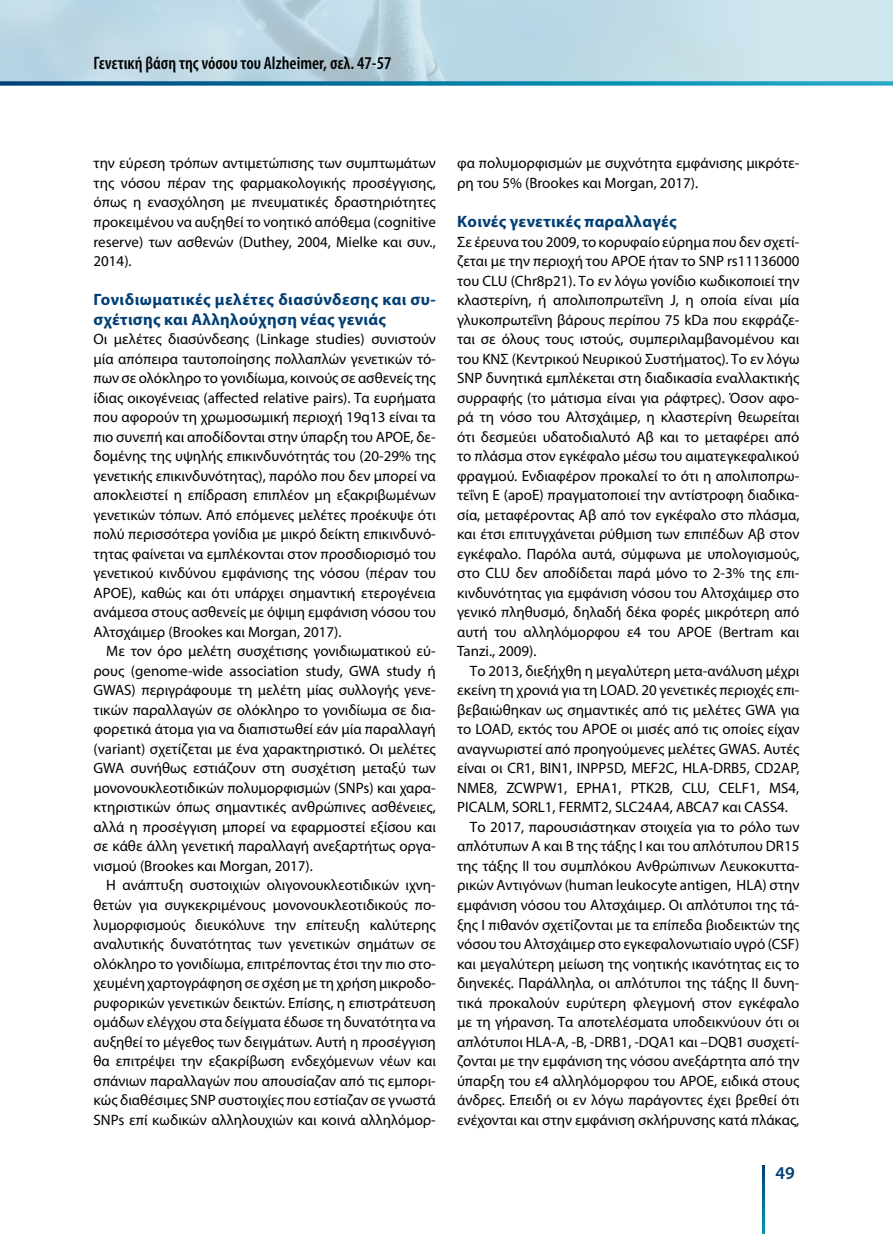
<style>
.page{position:relative;width:893px;height:1234px;background:#fff}
.page>*{position:absolute;margin:0;border:0;box-sizing:border-box;transform-origin:0 0}
.t1{font:600 condensed 18px "Myriad Pro";color:#000}
.t2{font:600 18px "Myriad Pro";color:#003f75}
.t3{font:700 16.5px/19.5px "Myriad Pro";letter-spacing:.02em;color:#003f75}
.t4{font:15px/19.5px "Myriad Pro";color:#000;text-align:justify}
</style>
<div class="page">
<svg style="left:0;top:0;width:893px;height:81px;background:#bfdae5"></svg>
<svg style="left:0;top:81px;width:893px;height:4px;background:#1380a7"></svg>
<svg style="left:762px;top:1165px;width:2px;height:68px"></svg>
<p class="t1" style="left:94px;top:52px;width:299px">Γενετική βάση της νόσου του Alzheimer, σελ. 47-57</p>
<p class="t4" style="left:94px;top:153px;width:344px">την εύρεση τρόπων αντιμετώπισης των συμπτωμάτων της νόσου πέραν της φαρμακολογικής προσέγγισης, όπως η ενασχόληση με πνευματικές δραστηριότητες προκειμένου να αυξηθεί το νοητικό απόθεμα (cognitive reserve) των ασθενών (Duthey, 2004, Mielke και συν., 2014).</p>
<p class="t3" style="left:94px;top:289px;width:344px">Γονιδιωματικές μελέτες διασύνδεσης και συ&shy;σχέτισης και Αλληλούχηση νέας γενιάς</p>
<p class="t4" style="left:94px;top:329px;width:344px">Οι μελέτες διασύνδεσης (Linkage studies) συνιστούν μία απόπειρα ταυτοποίησης πολλαπλών γενετικών τό&shy;πων σε ολόκληρο το γονιδίωμα, κοινούς σε ασθενείς της ίδιας οικογένειας (affected relative pairs). Τα ευρήματα που αφορούν τη χρωμοσωμική περιοχή 19q13 είναι τα πιο συνεπή και αποδίδονται στην ύπαρξη του APOE, δε&shy;δομένης της υψηλής επικινδυνότητάς του (20-29% της γενετικής επικινδυνότητας), παρόλο που δεν μπορεί να αποκλειστεί η επίδραση επιπλέον μη εξακριβωμένων γενετικών τόπων. Από επόμενες μελέτες προέκυψε ότι πολύ περισσότερα γονίδια με μικρό δείκτη επικινδυνό&shy;τητας φαίνεται να εμπλέκονται στον προσδιορισμό του γενετικού κινδύνου εμφάνισης της νόσου (πέραν του APOE), καθώς και ότι υπάρχει σημαντική ετερογένεια ανάμεσα στους ασθενείς με όψιμη εμφάνιση νόσου του Αλτσχάιμερ (Brookes και Morgan, 2017).</p>
<p class="t4" style="left:94px;top:641px;width:344px;text-indent:13px">Με τον όρο μελέτη συσχέτισης γονιδιωματικού εύ&shy;ρους (genome-wide association study, GWA study ή GWAS) περιγράφουμε τη μελέτη μίας συλλογής γενε&shy;τικών παραλλαγών σε ολόκληρο το γονιδίωμα σε δια&shy;φορετικά άτομα για να διαπιστωθεί εάν μία παραλλαγή (variant) σχετίζεται με ένα χαρακτηριστικό. Οι μελέτες GWA συνήθως εστιάζουν στη συσχέτιση μεταξύ των μονονουκλεοτιδικών πολυμορφισμών (SNPs) και χαρα&shy;κτηριστικών όπως σημαντικές ανθρώπινες ασθένειες, αλλά η προσέγγιση μπορεί να εφαρμοστεί εξίσου και σε κάθε άλλη γενετική παραλλαγή ανεξαρτήτως οργα&shy;νισμού (Brookes και Morgan, 2017).</p>
<p class="t4" style="left:94px;top:875px;width:344px;text-indent:13px">Η ανάπτυξη συστοιχιών ολιγονουκλεοτιδικών ιχνη&shy;θετών για συγκεκριμένους μονονουκλεοτιδικούς πο&shy;λυμορφισμούς διευκόλυνε την επίτευξη καλύτερης αναλυτικής δυνατότητας των γενετικών σημάτων σε ολόκληρο το γονιδίωμα, επιτρέποντας έτσι την πιο στο&shy;χευμένη χαρτογράφηση σε σχέση με τη χρήση μικροδο&shy;ρυφορικών γενετικών δεικτών. Επίσης, η επιστράτευση ομάδων ελέγχου στα δείγματα έδωσε τη δυνατότητα να αυξηθεί το μέγεθος των δειγμάτων. Αυτή η προσέγγιση θα επιτρέψει την εξακρίβωση ενδεχόμενων νέων και σπάνιων παραλλαγών που απουσίαζαν από τις εμπορι&shy;κώς διαθέσιμες SNP συστοιχίες που εστίαζαν σε γνωστά SNPs επί κωδικών αλληλουχιών και κοινά αλληλόμορ-</p>
<p class="t4" style="left:457px;top:153px;width:344px">φα πολυμορφισμών με συχνότητα εμφάνισης μικρότε&shy;ρη του 5% (Brookes και Morgan, 2017).</p>
<p class="t3" style="left:457px;top:211px;width:221px">Κοινές γενετικές παραλλαγές</p>
<p class="t4" style="left:457px;top:231px;width:344px">Σε έρευνα του 2009, το κορυφαίο εύρημα που δεν σχετί&shy;ζεται με την περιοχή του APOE ήταν το SNP rs11136000 του CLU (Chr8p21). Το εν λόγω γονίδιο κωδικοποιεί την κλαστερίνη, ή απολιποπρωτεΐνη J, η οποία είναι μία γλυκοπρωτεΐνη βάρους περίπου 75 kDa που εκφράζε&shy;ται σε όλους τους ιστούς, συμπεριλαμβανομένου και του ΚΝΣ (Κεντρικού Νευρικού Συστήματος). Το εν λόγω SNP δυνητικά εμπλέκεται στη διαδικασία εναλλακτικής συρραφής (το μάτισμα είναι για ράφτρες). Όσον αφο&shy;ρά τη νόσο του Αλτσχάιμερ, η κλαστερίνη θεωρείται ότι δεσμεύει υδατοδιαλυτό Aβ και το μεταφέρει από το πλάσμα στον εγκέφαλο μέσω του αιματεγκεφαλικού φραγμού. Ενδιαφέρον προκαλεί το ότι η απολιποπρω&shy;τεΐνη Ε (apoE) πραγματοποιεί την αντίστροφη διαδικα&shy;σία, μεταφέροντας Aβ από τον εγκέφαλο στο πλάσμα, και έτσι επιτυγχάνεται ρύθμιση των επιπέδων Aβ στον εγκέφαλο. Παρόλα αυτά, σύμφωνα με υπολογισμούς, στο CLU δεν αποδίδεται παρά μόνο το 2-3% της επι&shy;κινδυνότητας για εμφάνιση νόσου του Αλτσχάιμερ στο γενικό πληθυσμό, δηλαδή δέκα φορές μικρότερη από αυτή του αλληλόμορφου ε4 του APOE (Bertram και Tanzi., 2009).</p>
<p class="t4" style="left:470px;top:660px;width:331px">Το 2013, διεξήχθη η μεγαλύτερη μετα-ανάλυση μέχρι</p>
<p class="t4" style="left:457px;top:680px;width:344px">εκείνη τη χρονιά για τη LOAD. 20 γενετικές περιοχές επι-</p>
<p class="t4" style="left:457px;top:699px;width:344px">βεβαιώθηκαν ως σημαντικές από τις μελέτες GWA για</p>
<p class="t4" style="left:457px;top:719px;width:344px">το LOAD, εκτός του APOE οι μισές από τις οποίες είχαν</p>
<p class="t4" style="left:457px;top:738px;width:344px">αναγνωριστεί από προηγούμενες μελέτες GWAS. Αυτές</p>
<p class="t4" style="left:457px;top:758px;width:344px">είναι οι CR1, BIN1, INPP5D, MEF2C, HLA-DRB5, CD2AP,</p>
<p class="t4" style="left:457px;top:777px;width:344px">NME8, ZCWPW1, EPHA1, PTK2B, CLU, CELF1, MS4,</p>
<p class="t4" style="left:457px;top:797px;width:332px">PICALM, SORL1, FERMT2, SLC24A4, ABCA7 και CASS4.</p>
<p class="t4" style="left:470px;top:816px;width:331px">Το 2017, παρουσιάστηκαν στοιχεία για το ρόλο των</p>
<p class="t4" style="left:457px;top:836px;width:344px">απλότυπων A και B της τάξης Ι και του απλότυπου DR15</p>
<p class="t4" style="left:457px;top:855px;width:344px">της τάξης ΙΙ του συμπλόκου Ανθρώπινων Λευκοκυττα-</p>
<p class="t4" style="left:457px;top:875px;width:344px">ρικών Αντιγόνων (human leukocyte antigen, HLA) στην</p>
<p class="t4" style="left:457px;top:894px;width:344px">εμφάνιση νόσου του Αλτσχάιμερ. Οι απλότυποι της τά-</p>
<p class="t4" style="left:457px;top:914px;width:344px">ξης Ι πιθανόν σχετίζονται με τα επίπεδα βιοδεικτών της</p>
<p class="t4" style="left:457px;top:933px;width:344px">νόσου του Αλτσχάιμερ στο εγκεφαλονωτιαίο υγρό (CSF)</p>
<p class="t4" style="left:457px;top:953px;width:344px">και μεγαλύτερη μείωση της νοητικής ικανότητας εις το</p>
<p class="t4" style="left:457px;top:972px;width:344px">διηνεκές. Παράλληλα, οι απλότυποι της τάξης ΙΙ δυνη-</p>
<p class="t4" style="left:457px;top:992px;width:344px">τικά προκαλούν ευρύτερη φλεγμονή στον εγκέφαλο</p>
<p class="t4" style="left:457px;top:1011px;width:344px">με τη γήρανση. Τα αποτελέσματα υποδεικνύουν ότι οι</p>
<p class="t4" style="left:457px;top:1031px;width:344px">απλότυποι HLA-A, -B, -DRB1, -DQA1 και –DQB1 συσχετί-</p>
<p class="t4" style="left:457px;top:1050px;width:344px">ζονται με την εμφάνιση της νόσου ανεξάρτητα από την</p>
<p class="t4" style="left:457px;top:1070px;width:344px">ύπαρξη του ε4 αλληλόμορφου του APOE, ειδικά στους</p>
<p class="t4" style="left:457px;top:1089px;width:344px">άνδρες. Επειδή οι εν λόγω παράγοντες έχει βρεθεί ότι</p>
<p class="t4" style="left:457px;top:1109px;width:344px">ενέχονται και στην εμφάνιση σκλήρυνσης κατά πλάκας,</p>
<p class="t2" style="left:776px;top:1161px;width:21px">49</p>
</div>
